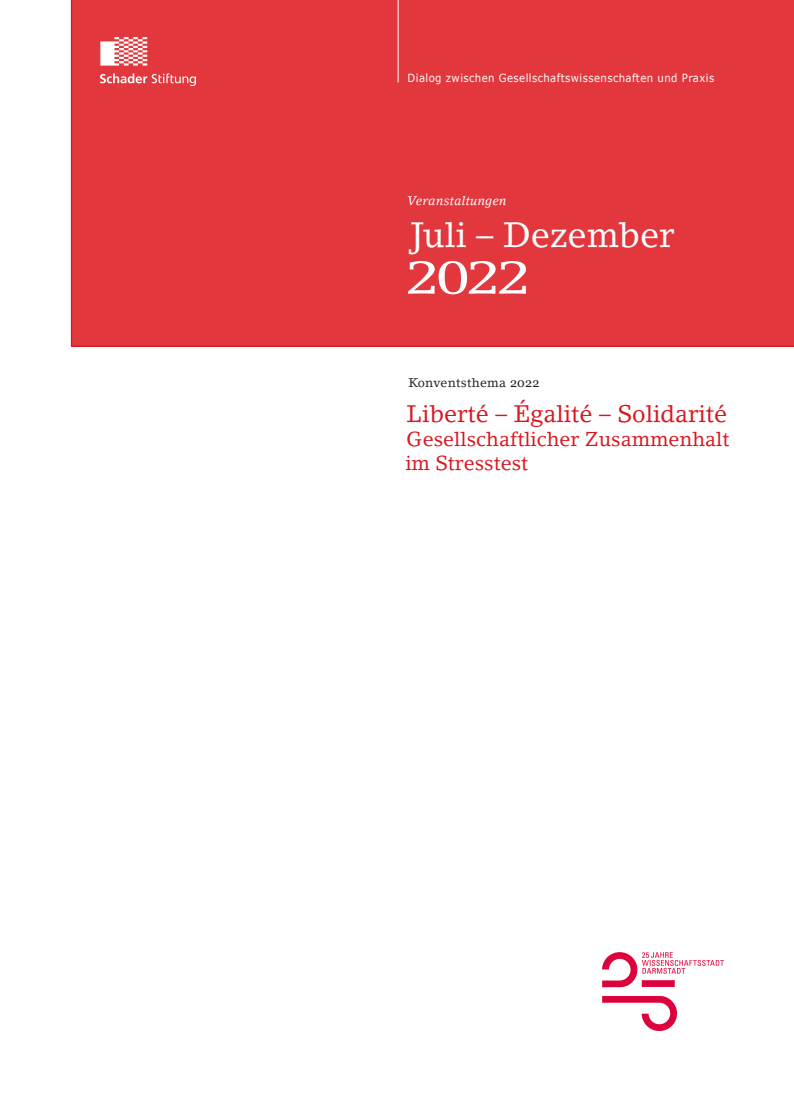
<style>
.page{position:relative;width:794px;height:1102px;background:#fff}
.page>*{position:absolute;margin:0;border:0;box-sizing:border-box;transform-origin:0 0}
.t1{font:46.25px "Lino Letter Std";color:#fff;scale:1.3 1}
.t2{font:35px "Lino Letter Std";color:#fff}
.t3{font:23.75px "Lino Letter Std";color:#d7171f}
.t4{font:20px/24px "Lino Letter Std";color:#d7171f}
.t5{font:12.5px "Lino Letter Std";letter-spacing:.02em;color:#231f20}
.t6{font:italic 12.5px "Lino Letter Std";letter-spacing:.02em;color:#fff}
.t7{font:11.25px "Verdana";letter-spacing:.04em;color:#fff;scale:.9 1}
.s1{font-family:"Georgia"}
</style>
<div class="page">
<div style="left:71px;top:0;width:723px;height:347px;background:#e1373d"></div>
<hr style="left:398px;top:0;width:1px;height:82px;background:#fff">
<img style="left:100px;top:37px;width:96px;height:48px">
<img style="left:602px;top:952px;width:121px;height:79px">
<p class="t7" style="left:407px;top:70px;width:342px">Dialog zwischen Gesellschaftswissenschaften und Praxis</p>
<p class="t6" style="left:407px;top:193px;width:100px">Veranstaltungen</p>
<p class="t2" style="left:410px;top:213px;width:266px">Juli – Dezember</p>
<p class="t1" style="left:406px;top:249px;width:97px">2022</p>
<p class="t5" style="left:408px;top:375px;width:133px">Konventsthema <span class="s1">2022</span></p>
<p class="t3" style="left:406px;top:399px;width:322px">Liberté – Égalité – Solidarité</p>
<p class="t4" style="left:405px;top:427px;width:326px">Gesellschaftlicher Zusammenhalt im Stresstest</p>
</div>
